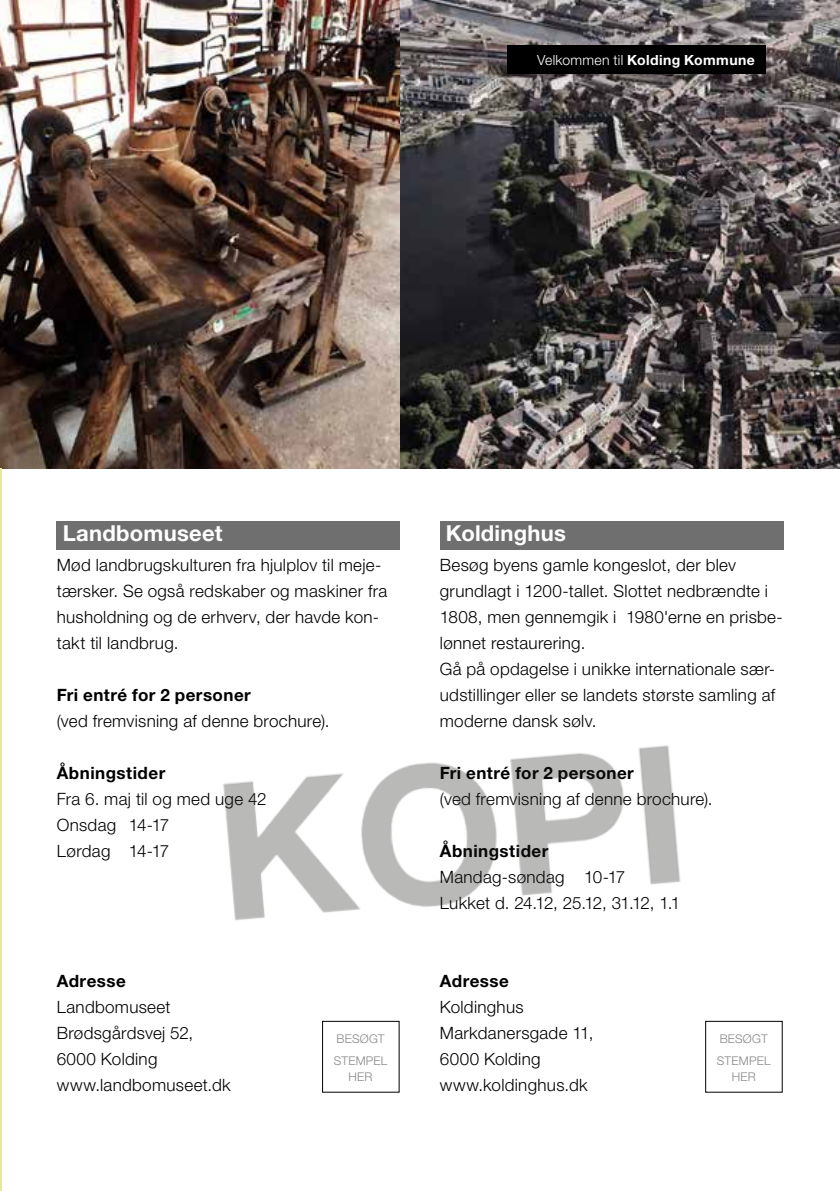
<style>
.page{position:relative;width:840px;height:1191px;background:#fff}
.page>*{position:absolute;margin:0;border:0;box-sizing:border-box;transform-origin:0 0}
.t1{font:700 22px "Helvetica Neue LT Std";letter-spacing:.01em;color:#fff}
.t2{font:300 17px/26px "Helvetica Neue LT Std";letter-spacing:.02em;color:#000}
.t3{font:700 17px "Helvetica Neue LT Std";letter-spacing:.025em;color:#000}
.t4{font:700 14px "Helvetica Neue LT Std";letter-spacing:.025em;color:#fff}
.t5{font:300 12px/22px "Helvetica Neue LT Std";letter-spacing:.015em;color:#878787}
.s1{font-weight:300}
</style>
<div class="page">
<img style="left:0;top:0;width:400px;height:468px">
<img style="left:400px;top:0;width:439px;height:468px">
<hr style="left:0;top:468px;width:1px;height:723px;background:#e5e99b">
<div style="left:57px;top:522px;width:343px;height:28px;background:#706f6f"></div>
<div style="left:439px;top:522px;width:343px;height:28px;background:#706f6f"></div>
<div style="left:322px;top:1020px;width:77px;height:72px;border:1px solid #000"></div>
<div style="left:704px;top:1020px;width:78px;height:72px;border:1px solid #000"></div>
<div style="left:507px;top:45px;width:258px;height:29px;background:#000"></div>
<img style="left:223px;top:745px;width:458px;height:175px">
<p class="t4" style="left:537px;top:51px;width:219px"><span class="s1">Velkommen til</span> Kolding Kommune</p>
<p class="t1" style="left:63px;top:520px;width:161px">Landbomuseet</p>
<p class="t2" style="left:57px;top:552px;width:332px">Mød landbrugskulturen fra hjulplov til meje&shy;tærsker. Se også redskaber og maskiner fra husholdning og de erhverv, der havde kon&shy;takt til landbrug.</p>
<p class="t3" style="left:57px;top:685px;width:195px">Fri entré for 2 personer</p>
<p class="t2" style="left:57px;top:708px;width:274px">(ved fremvisning af denne brochure).</p>
<p class="t3" style="left:57px;top:763px;width:110px">Åbningstider</p>
<p class="t2" style="left:57px;top:786px;width:211px">Fra 6. maj til og med uge 42<br>Onsdag 14-17<br>Lørdag 14-17</p>
<p class="t3" style="left:57px;top:970px;width:70px">Adresse</p>
<p class="t2" style="left:57px;top:994px;width:175px">Landbomuseet<br>Brødsgårdsvej 52,<br>6000 Kolding www.landbomuseet.dk</p>
<p class="t5" style="left:333px;top:1027px;width:55px">BESØGT<br>STEMPEL</p>
<p class="t5" style="left:348px;top:1065px;width:25px">HER</p>
<p class="t1" style="left:445px;top:520px;width:121px">Koldinghus</p>
<p class="t2" style="left:439px;top:552px;width:344px">Besøg byens gamle kongeslot, der blev grundlagt i 1200-tallet. Slottet nedbrændte i 1808, men gennemgik i 1980'erne en prisbe&shy;lønnet restaurering.<br>Gå på opdagelse i unikke internationale sær&shy;udstillinger eller se landets største samling af moderne dansk sølv.</p>
<p class="t3" style="left:439px;top:762px;width:195px">Fri entré for 2 personer</p>
<p class="t2" style="left:439px;top:786px;width:274px">(ved fremvisning af denne brochure).</p>
<p class="t3" style="left:439px;top:840px;width:110px">Åbningstider</p>
<p class="t2" style="left:439px;top:864px;width:242px">Mandag-søndag 10-17<br>Lukket d. 24.12, 25.12, 31.12, 1.1</p>
<p class="t3" style="left:439px;top:970px;width:70px">Adresse</p>
<p class="t2" style="left:439px;top:994px;width:155px">Koldinghus<br>Markdanersgade 11,<br>6000 Kolding www.koldinghus.dk</p>
<p class="t5" style="left:716px;top:1027px;width:55px">BESØGT<br>STEMPEL</p>
<p class="t5" style="left:731px;top:1065px;width:25px">HER</p>
</div>
